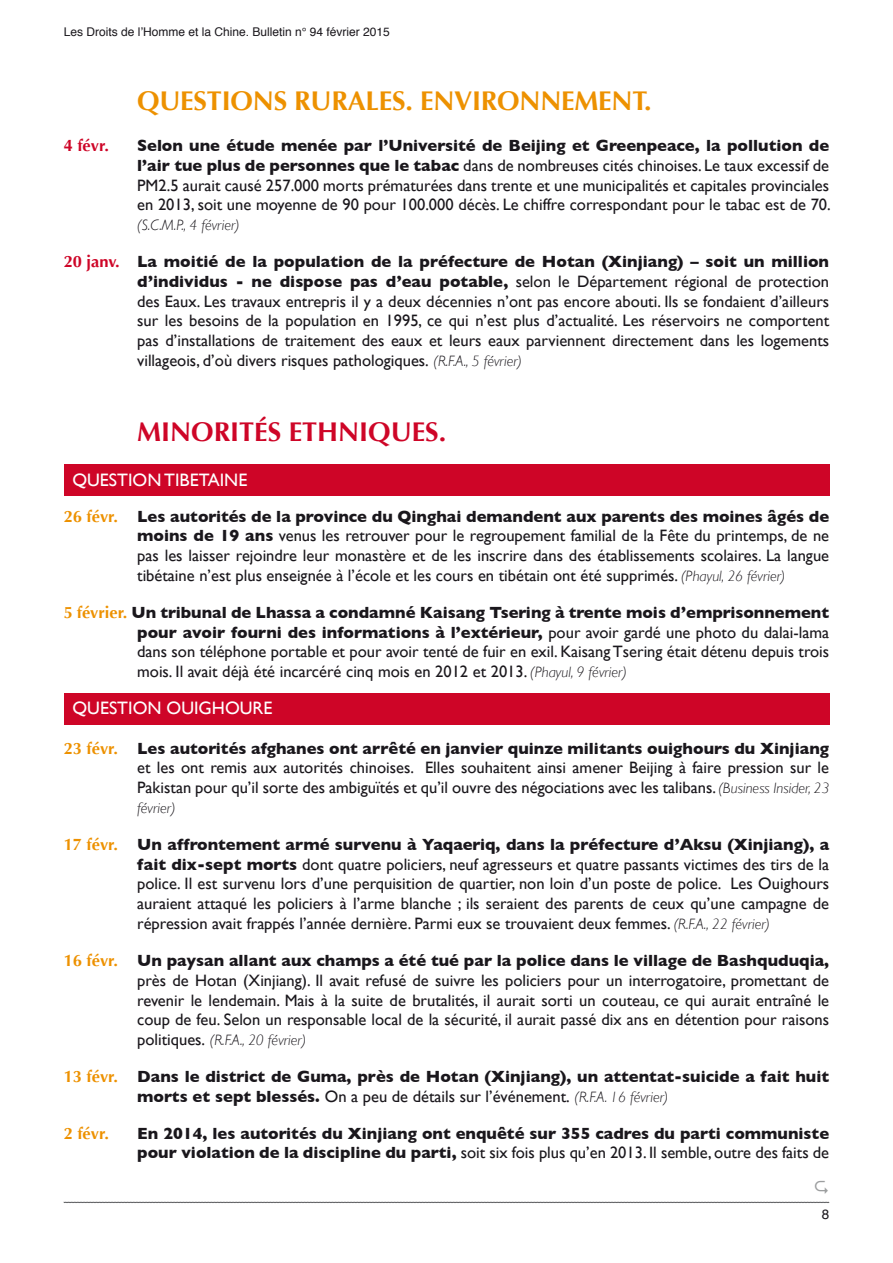
<style>
.page{position:relative;width:893px;height:1263px;background:#fff}
.page>*{position:absolute;margin:0;border:0;box-sizing:border-box;transform-origin:0 0}
.t1{font:700 27px "Optima";letter-spacing:-.005em;color:#ed9100}
.t2{font:700 27px "Optima";color:#ce0527}
.t3{font:18px "Gill Sans";color:#fff}
.t4{font:16.5px/19.8px "Gill Sans";color:#1a171c;text-align:justify}
.t5{font:700 16.5px/19.8px "Gill Sans";color:#1a171c}
.t6{font:700 16.5px "Optima";color:#ce0527}
.t7{font:700 16.5px "Optima";color:#ed9100}
.t8{font:italic 300 15px "Gill Sans";color:#1a171c}
.t9{font:13.5px "Helvetica";color:#1a171c}
.t10{font:12px "Helvetica";color:#1a171c}
.s1{font-weight:700}
.s2{font-family:"Optima";font-weight:700;color:#ce0527}
.s3{font-weight:300;font-style:italic;font-size:15px}
.s4{font-family:"Optima";font-weight:700;color:#ed9100}
.s5{font-weight:400;font-style:normal;font-size:16.5px}
.s6{font-family:"Optima";color:#ed9100}
.s7{font-weight:400}
</style>
<div class="page">
<svg style="left:64px;top:1202px;width:765px;height:1px"></svg>
<div style="left:64px;top:465px;width:765px;height:31px;background:#ce0527"></div>
<div style="left:64px;top:693px;width:765px;height:31px;background:#ce0527"></div>
<p class="t10" style="left:64px;top:22px;width:328px">Les Droits de l’Homme et la Chine. Bulletin n° 94 février 2015</p>
<h1 class="t1" style="left:137px;top:85px;width:516px">QUESTIONS RURALES. ENVIRONNEMENT.</h1>
<p class="t6" style="left:64px;top:136px;width:47px">4 févr.</p>
<p class="t4" style="left:137px;top:135px;width:695px"><span class="s1">Selon une étude menée par l’Université de Beijing et Greenpeace, la pollution de l’air tue plus de personnes que le tabac</span> dans de nombreuses cités chinoises. Le taux excessif de PM2.5 aurait causé 257.000 morts prématurées dans trente et une municipalités et capitales provinciales en 2013, soit une moyenne de 90 pour 100.000 décès. Le chiffre correspondant pour le tabac est de 70.</p>
<p class="t8" style="left:137px;top:217px;width:104px">(S.C.M.P., 4 février)</p>
<p class="t4" style="left:137px;top:251px;width:693px;text-indent:-74px"><span class="s2">20 janv.</span> <span class="s1">La moitié de la population de la préfecture de Hotan (Xinjiang) – soit un million d’individus - ne dispose pas d’eau potable,</span> selon le Département régional de protection des Eaux. Les travaux entrepris il y a deux décennies n’ont pas encore abouti. Ils se fondaient d’ailleurs sur les besoins de la population en 1995, ce qui n’est plus d’actualité. Les réservoirs ne comportent pas d’installations de traitement des eaux et leurs eaux parviennent directement dans les logements villageois, d’où divers risques pathologiques. <span class="s3">(R.F.A., 5 février)</span></p>
<h1 class="t2" style="left:137px;top:416px;width:311px">MINORITÉS ETHNIQUES.</h1>
<p class="t3" style="left:72px;top:469px;width:176px">QUESTION TIBETAINE</p>
<p class="t4" style="left:137px;top:506px;width:693px;text-indent:-74px"><span class="s4">26 févr.</span> <span class="s1">Les autorités de la province du Qinghai demandent aux parents des moines âgés de moins de 19 ans</span> venus les retrouver pour le regroupement familial de la Fête du printemps, de ne pas les laisser rejoindre leur monastère et de les inscrire dans des établissements scolaires. La langue tibétaine n’est plus enseignée à l’école et les cours en tibétain ont été supprimés. <span class="s3">(Phayul, 26 février)</span></p>
<p class="t4" style="left:137px;top:602px;width:693px;text-indent:-74px"><span class="s4">5 février.</span> <span class="s1">Un tribunal de Lhassa a condamné Kaisang Tsering à trente mois d’emprisonnement pour avoir fourni des informations à l’extérieur,</span> pour avoir gardé une photo du dalai-lama dans son téléphone portable et pour avoir tenté de fuir en exil. Kaisang Tsering était détenu depuis trois mois. Il avait déjà été incarcéré cinq mois en 2012 et 2013. <span class="s3">(Phayul, 9 février)</span></p>
<p class="t3" style="left:72px;top:697px;width:201px">QUESTION OUIGHOURE</p>
<p class="t4" style="left:137px;top:738px;width:693px;text-indent:-74px"><span class="s4">23 févr.</span> <span class="s1">Les autorités afghanes ont arrêté en janvier quinze militants ouighours du Xinjiang </span>et les ont remis aux autorités chinoises. Elles souhaitent ainsi amener Beijing à faire pression sur le Pakistan pour qu’il sorte des ambiguïtés et qu’il ouvre des négociations avec les talibans. <span class="s3">(Business Insider, 23</span></p>
<p class="t8" style="left:137px;top:800px;width:40px">février)</p>
<p class="t4" style="left:137px;top:834px;width:693px;text-indent:-74px"><span class="s4">17 févr.</span> <span class="s1">Un affrontement armé survenu à Yaqaeriq, dans la préfecture d’Aksu (Xinjiang), a fait dix-sept morts</span> dont quatre policiers, neuf agresseurs et quatre passants victimes des tirs de la police. Il est survenu lors d’une perquisition de quartier, non loin d’un poste de police. Les Ouighours auraient attaqué les policiers à l’arme blanche ; ils seraient des parents de ceux qu’une campagne de répression avait frappés l’année dernière. Parmi eux se trouvaient deux femmes. <span class="s3">(R.F.A., 22 février)</span></p>
<p class="t4" style="left:137px;top:950px;width:693px;text-indent:-74px"><span class="s4">16 févr.</span> <span class="s1">Un paysan allant aux champs a été tué par la police dans le village de Bashquduqia, </span>près de Hotan (Xinjiang). Il avait refusé de suivre les policiers pour un interrogatoire, promettant de revenir le lendemain. Mais à la suite de brutalités, il aurait sorti un couteau, ce qui aurait entraîné le coup de feu. Selon un responsable local de la sécurité, il aurait passé dix ans en détention pour raisons</p>
<p class="t8" style="left:137px;top:1032px;width:171px"><span class="s5">politiques.</span> (R.F.A., 20 février)</p>
<p class="t5" style="left:137px;top:1066px;width:693px;text-indent:-74px"><span class="s6">13 févr.</span> Dans le district de Guma, près de Hotan (Xinjiang), un attentat-suicide a fait huit morts et sept blessés. <span class="s7">On a peu de détails sur l’événement.</span> <span class="s3">(R.F.A. 16 février)</span></p>
<p class="t7" style="left:64px;top:1123px;width:47px">2 févr.</p>
<p class="t5" style="left:137px;top:1123px;width:693px">En 2014, les autorités du Xinjiang ont enquêté sur 355 cadres du parti communiste pour violation de la discipline du parti, <span class="s7">soit six fois plus qu’en 2013. Il semble, outre des faits de</span></p>
<p class="t9" style="left:822px;top:1203px;width:9px">8</p>
</div>
